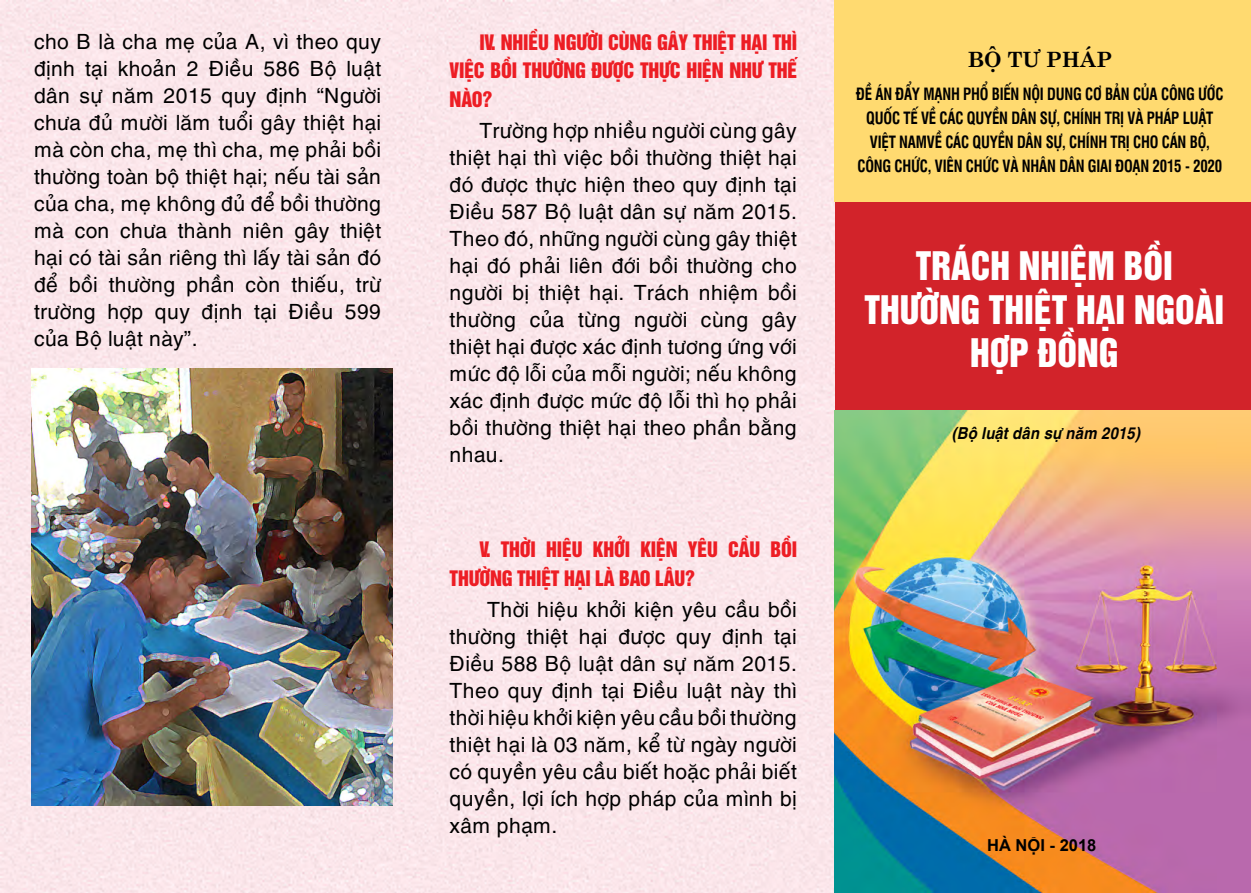
<style>
.page{position:relative;width:1251px;height:893px;background:#fff}
.page>*{position:absolute;margin:0;border:0;box-sizing:border-box;transform-origin:0 0}
.t1{font:36px "UTM Helvet Ins";color:#fff}
.t2{font:21px/27px "UTM Helve";letter-spacing:-.005em;color:#000;text-align:justify}
.t3{font:700 21px "UTM Centur";color:#000}
.t4{font:19.5px/28.5px "UTM Helvet Ins";letter-spacing:-.01em;color:#ed1d24;text-align:justify}
.t5{font:700 16.5px/24px "UTM Swiss Condensed";letter-spacing:-.015em;color:#000;text-align:center;scale:.9 1}
.t6{font:italic 700 16.5px "UTM Helve";letter-spacing:-.005em;color:#000;scale:.9 1}
.t7{font:700 16.5px "Arial";color:#000}
</style>
<div class="page">
<div style="left:0;top:0;width:835px;height:893px;background:#fbe6ea"></div>
<div style="left:835px;top:189px;width:415px;height:224px;background:#d2232a"></div>
<img style="left:833px;top:410px;width:417px;height:483px">
<div style="left:833px;top:0;width:417px;height:202px;background:#ffda70"></div>
<img style="left:31px;top:369px;width:362px;height:437px">
<p class="t2" style="left:34px;top:26px;width:349px">cho B là cha mẹ của A, vì theo quy định tại khoản 2 Điều 586 Bộ luật dân sự năm 2015 quy định “Người chưa đủ mười lăm tuổi gây thiệt hại mà còn cha, mẹ thì cha, mẹ phải bồi thường toàn bộ thiệt hại; nếu tài sản của cha, mẹ không đủ để bồi thường mà con chưa thành niên gây thiệt hại có tài sản riêng thì lấy tài sản đó để bồi thường phần còn thiếu, trừ trường hợp quy định tại Điều 599 của Bộ luật này”.</p>
<p class="t4" style="left:449px;top:26px;width:349px;text-indent:30px">IV. NHIỀU NGƯỜI CÙNG GÂY THIỆT HẠI THÌ VIỆC BỒI THƯỜNG ĐƯỢC THỰC HIỆN NHƯ THẾ NÀO?</p>
<p class="t2" style="left:449px;top:115px;width:349px;text-indent:30px">Trường hợp nhiều người cùng gây thiệt hại thì việc bồi thường thiệt hại đó được thực hiện theo quy định tại Điều 587 Bộ luật dân sự năm 2015.<br>Theo đó, những người cùng gây thiệt hại đó phải liên đới bồi thường cho người bị thiệt hại. Trách nhiệm bồi thường của từng người cùng gây thiệt hại được xác định tương ứng với mức độ lỗi của mỗi người; nếu không xác định được mức độ lỗi thì họ phải bồi thường thiệt hại theo phần bằng nhau.</p>
<p class="t4" style="left:449px;top:534px;width:347px;text-indent:30px">V. THỜI HIỆU KHỞI KIỆN YÊU CẦU BỒI<br>THƯỜNG THIỆT HẠI LÀ BAO LÂU?</p>
<p class="t2" style="left:449px;top:594px;width:349px;text-indent:37px">Thời hiệu khởi kiện yêu cầu bồi thường thiệt hại được quy định tại Điều 588 Bộ luật dân sự năm 2015.<br>Theo quy định tại Điều luật này thì thời hiệu khởi kiện yêu cầu bồi thường thiệt hại là 03 năm, kể từ ngày người có quyền yêu cầu biết hoặc phải biết quyền, lợi ích hợp pháp của mình bị xâm phạm.</p>
<p class="t3" style="left:967px;top:41px;width:146px">BỘ tư pháp</p>
<p class="t5" style="left:856px;top:81px;width:409px">ĐỀ ÁN ĐẨY MẠNH PHỔ BIẾN NỘI DUNG CƠ BẢN CỦA CÔNG ƯỚC QUỐC TẾ VỀ CÁC QUYỀN DÂN SỰ, CHÍNH TRỊ VÀ PHÁP LUẬT VIỆT NAMVỀ CÁC QUYỀN DÂN SỰ, CHÍNH TRỊ CHO CÁN BỘ, CÔNG CHỨC, VIÊN CHỨC VÀ NHÂN DÂN GIAI ĐOẠN 2015 - 2020</p>
<h1 class="t1" style="left:915px;top:237px;width:20px">TRÁCH</h1>
<h1 class="t1" style="left:1018px;top:237px;width:155px">NHIỆM BỒI</h1>
<h1 class="t1" style="left:864px;top:280px;width:20px">THƯỜNG</h1>
<h1 class="t1" style="left:988px;top:280px;width:166px">THIỆT HẠI NGOÀ</h1>
<h1 class="t1" style="left:1214px;top:280px;width:11px">I</h1>
<h1 class="t1" style="left:970px;top:324px;width:20px">HỢP</h1>
<h1 class="t1" style="left:1037px;top:324px;width:21px">ĐỒNG</h1>
<p class="t6" style="left:951px;top:419px;width:211px">(Bộ luật dân sự năm 2015)</p>
<p class="t7" style="left:986px;top:834px;width:111px">HÀ NỘI - 2018</p>
</div>
